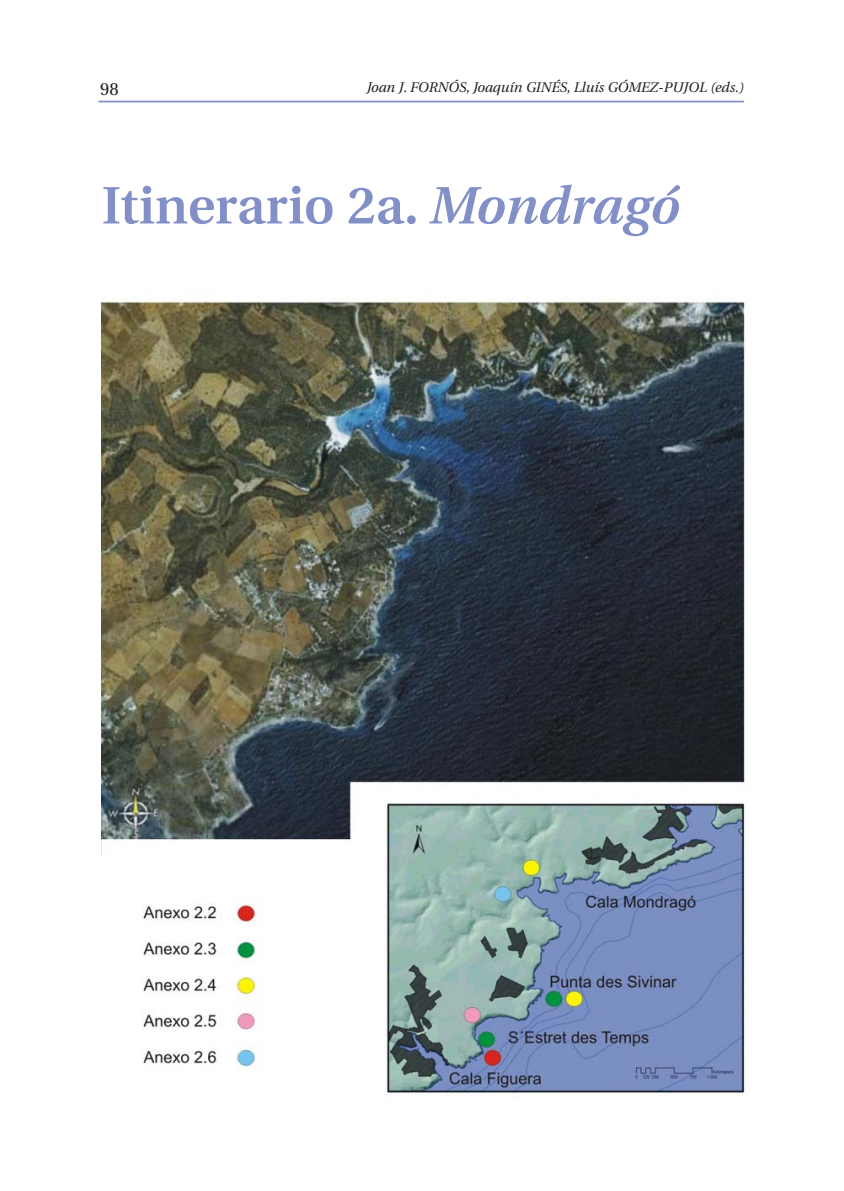
<style>
.page{position:relative;width:844px;height:1191px;background:#fff}
.page>*{position:absolute;margin:0;border:0;box-sizing:border-box;transform-origin:0 0}
.t1{font:600 52.5px "Utopia";color:#8390c8}
.t2{font:17.5px "Utopia";color:#231f20}
.t3{font:italic 14px "Utopia";color:#231f20}
.s1{font-style:italic}
</style>
<div class="page">
<hr style="left:98px;top:101px;width:645px;height:1px;background:#8390c8">
<img style="left:102px;top:300px;width:645px;height:797px">
<p class="t2" style="left:100px;top:82px;width:20px">98</p>
<p class="t3" style="left:367px;top:80px;width:378px">Joan J. FORNÓS, Joaquín GINÉS, Lluís GÓMEZ-PUJOL (eds.)</p>
<h1 class="t1" style="left:102px;top:184px;width:579px">Itinerario 2a. <span class="s1">Mondragó</span></h1>
</div>
